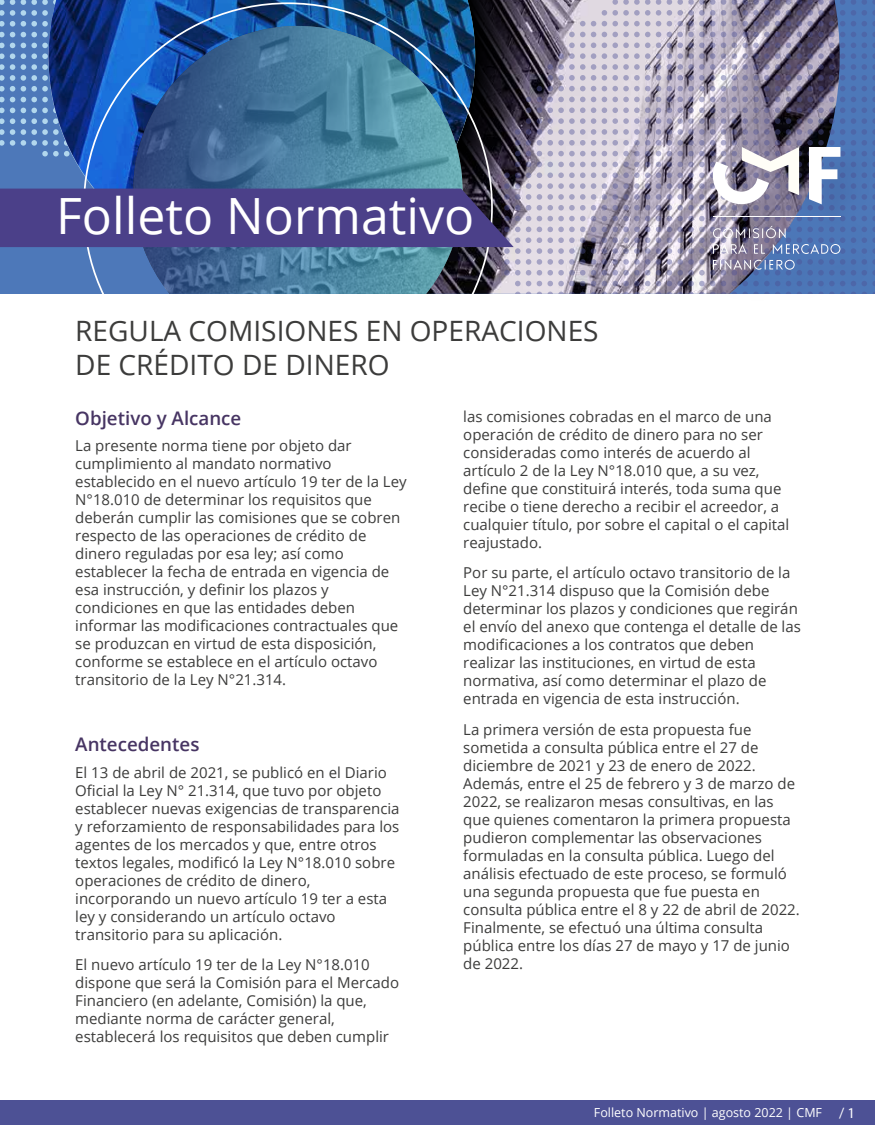
<style>
.page{position:relative;width:875px;height:1125px;background:#fff}
.page>*{position:absolute;margin:0;border:0;box-sizing:border-box;transform-origin:0 0}
.t1{font:50px "Open Sans";color:#fff}
.t2{font:28px/33.6px "Open Sans";color:#3c3c3b}
.t3{font:600 18.75px "Open Sans";color:#473563}
.t4{font:15px/18px "Open Sans";color:#3c3c3b}
.t5{font:12.5px "Open Sans";color:#fff}
.s1{font-family:"Myriad Pro";font-size:15px}
</style>
<div class="page">
<svg style="left:0;top:0;width:49px;height:157px;background:#628cc4"></svg>
<svg style="left:504px;top:0;width:371px;height:294px;background:#9c98ad"></svg>
<svg style="left:49px;top:0;width:426px;height:270px;background:#24478c"></svg>
<img style="left:83px;top:2px;width:410px;height:292px">
<svg style="left:133px;top:26px;width:330px;height:268px;background:#3f7299"></svg>
<div style="left:0;top:189px;width:514px;height:58px;background:#4b4089"></div>
<img style="left:707px;top:141px;width:168px;height:153px">
<svg style="left:713px;top:226px;width:73px;height:12px"></svg>
<svg style="left:713px;top:244px;width:34px;height:10px"></svg>
<svg style="left:754px;top:244px;width:11px;height:10px"></svg>
<svg style="left:773px;top:244px;width:67px;height:10px"></svg>
<svg style="left:713px;top:260px;width:82px;height:10px"></svg>
<hr style="left:713px;top:216px;width:127px;height:1px;background:#fff">
<svg style="left:713px;top:147px;width:86px;height:57px"></svg>
<svg style="left:809px;top:147px;width:31px;height:57px"></svg>
<div style="left:0;top:1101px;width:875px;height:24px;background:#4d5195"></div>
<h1 class="t1" style="left:56px;top:182px;width:420px">Folleto Normativo</h1>
<h2 class="t2" style="left:75px;top:314px;width:525px">REGULA COMISIONES EN OPERACIONES<br>DE CRÉDITO DE DINERO</h2>
<p class="t4" style="left:463px;top:407px;width:328px">las comisiones cobradas en el marco de una operación de crédito de dinero para no ser consideradas como interés de acuerdo al artículo 2 de la Ley N°18.010 que, a su vez, define que constituirá interés, toda suma que recibe o tiene derecho a recibir el acreedor, a cualquier título, por sobre el capital o el capital reajustado.</p>
<p class="t4" style="left:463px;top:563px;width:339px">Por su parte, el artículo octavo transitorio de la Ley N°21.314 dispuso que la Comisión debe determinar los plazos y condiciones que regirán el envío del anexo que contenga el detalle de las modificaciones a los contratos que deben realizar las instituciones, en virtud de esta normativa, así como determinar el plazo de entrada en vigencia de esta instrucción.</p>
<p class="t4" style="left:463px;top:720px;width:338px">La primera versión de esta propuesta fue sometida a consulta pública entre el 27 de diciembre de 2021 y 23 de enero de 2022.<br>Además, entre el 25 de febrero y 3 de marzo de 2022, se realizaron mesas consultivas, en las que quienes comentaron la primera propuesta pudieron complementar las observaciones formuladas en la consulta pública. Luego del análisis efectuado de este proceso, se formuló una segunda propuesta que fue puesta en consulta pública entre el 8 y 22 de abril de 2022.<br>Finalmente, se efectuó una última consulta pública entre los días 27 de mayo y 17 de junio de 2022.</p>
<p class="t3" style="left:75px;top:405px;width:168px">Objetivo y Alcance</p>
<p class="t4" style="left:75px;top:437px;width:333px">La presente norma tiene por objeto dar cumplimiento al mandato normativo establecido en el nuevo artículo 19 ter de la Ley N°18.010 de determinar los requisitos que deberán cumplir las comisiones que se cobren respecto de las operaciones de crédito de dinero reguladas por esa ley; así como establecer la fecha de entrada en vigencia de esa instrucción, y definir los plazos y condiciones en que las entidades deben informar las modificaciones contractuales que se produzcan en virtud de esta disposición, conforme se establece en el artículo octavo transitorio de la Ley N°21.314.</p>
<p class="t3" style="left:75px;top:731px;width:126px">Antecedentes</p>
<p class="t4" style="left:75px;top:763px;width:326px">El 13 de abril de 2021, se publicó en el Diario Oficial la Ley N° 21.314, que tuvo por objeto establecer nuevas exigencias de transparencia y reforzamiento de responsabilidades para los agentes de los mercados y que, entre otros textos legales, modificó la Ley N°18.010 sobre operaciones de crédito de dinero, incorporando un nuevo artículo 19 ter a esta ley y considerando un artículo octavo transitorio para su aplicación.</p>
<p class="t4" style="left:75px;top:955px;width:325px">El nuevo artículo 19 ter de la Ley N°18.010 dispone que será la Comisión para el Mercado Financiero (en adelante, Comisión) la que, mediante norma de carácter general, establecerá los requisitos que deben cumplir</p>
<p class="t5" style="left:594px;top:1104px;width:263px">Folleto Normativo | agosto 2022 | CMF <span class="s1">/ 1</span></p>
</div>
